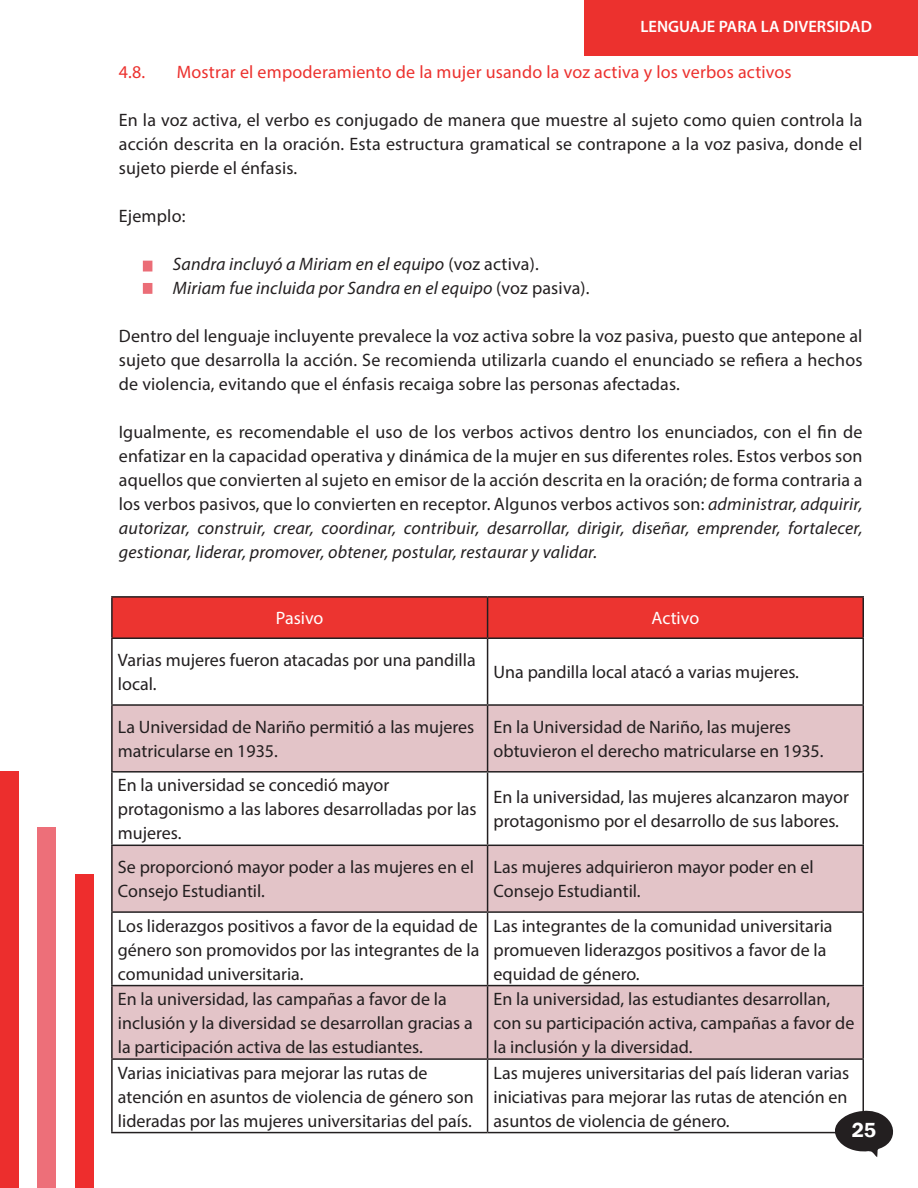
<style>
.page{position:relative;width:918px;height:1188px;background:#fff}
.page>*{position:absolute;margin:0;border:0;box-sizing:border-box;transform-origin:0 0}
.t1{font:600 21px "Franklin Gothic";color:#fff}
.PARRAFOS{font:18px/24px "Myriad Pro";color:#231f20}
.PARRAFOS-2{font:italic 18px "Myriad Pro";letter-spacing:.01em;color:#231f20}
.t2{font:18px "Myriad Pro";letter-spacing:.01em;color:#ec312e}
.t3{font:18px "Myriad Pro";color:#fff}
.t4{font:16.5px "Myriad Variable Concept";color:#fff}
.s1{font-style:normal}
.s2{font-style:italic}
</style>
<div class="page">
<div style="left:585px;top:0;width:333px;height:55px;background:#ec312e"></div>
<div style="left:75px;top:875px;width:19px;height:313px;background:#ee2d2d"></div>
<div style="left:0;top:771px;width:19px;height:417px;background:#ec2e2d"></div>
<div style="left:37px;top:827px;width:19px;height:361px;background:#ed6f79"></div>
<div style="left:143px;top:283px;width:9px;height:11px;background:#eb6d77;border:2px solid #eb6d77"></div>
<div style="left:143px;top:261px;width:9px;height:11px;background:#eb6d77;border:2px solid #eb6d77"></div>
<div style="left:113px;top:598px;width:749px;height:39px;background:#ec3430"></div>
<div style="left:113px;top:706px;width:749px;height:65px;background:#e3c4c8"></div>
<div style="left:113px;top:846px;width:749px;height:65px;background:#e3c4c8"></div>
<div style="left:113px;top:986px;width:749px;height:72px;background:#e3c4c8"></div>
<hr style="left:111px;top:596px;width:377px;height:2px;background:#231f20">
<hr style="left:111px;top:598px;width:2px;height:39px;background:#231f20">
<hr style="left:488px;top:596px;width:376px;height:2px;background:#231f20">
<hr style="left:487px;top:598px;width:1px;height:39px;background:#231f20">
<hr style="left:862px;top:598px;width:2px;height:39px;background:#231f20">
<hr style="left:111px;top:637px;width:377px;height:2px;background:#231f20">
<hr style="left:111px;top:639px;width:2px;height:65px;background:#231f20">
<hr style="left:488px;top:637px;width:376px;height:2px;background:#231f20">
<hr style="left:487px;top:639px;width:1px;height:65px;background:#231f20">
<hr style="left:862px;top:639px;width:2px;height:65px;background:#231f20">
<hr style="left:111px;top:704px;width:377px;height:2px;background:#231f20">
<hr style="left:111px;top:706px;width:2px;height:65px;background:#231f20">
<hr style="left:488px;top:704px;width:376px;height:2px;background:#231f20">
<hr style="left:487px;top:706px;width:1px;height:65px;background:#231f20">
<hr style="left:862px;top:706px;width:2px;height:65px;background:#231f20">
<hr style="left:111px;top:771px;width:377px;height:2px;background:#231f20">
<hr style="left:111px;top:773px;width:2px;height:72px;background:#231f20">
<hr style="left:488px;top:771px;width:376px;height:2px;background:#231f20">
<hr style="left:487px;top:773px;width:1px;height:72px;background:#231f20">
<hr style="left:862px;top:773px;width:2px;height:72px;background:#231f20">
<hr style="left:111px;top:845px;width:377px;height:1px;background:#231f20">
<hr style="left:111px;top:846px;width:2px;height:65px;background:#231f20">
<hr style="left:488px;top:845px;width:376px;height:1px;background:#231f20">
<hr style="left:487px;top:846px;width:1px;height:65px;background:#231f20">
<hr style="left:862px;top:846px;width:2px;height:65px;background:#231f20">
<hr style="left:111px;top:911px;width:377px;height:2px;background:#231f20">
<hr style="left:111px;top:913px;width:2px;height:72px;background:#231f20">
<hr style="left:488px;top:911px;width:376px;height:2px;background:#231f20">
<hr style="left:487px;top:913px;width:1px;height:72px;background:#231f20">
<hr style="left:862px;top:913px;width:2px;height:72px;background:#231f20">
<hr style="left:111px;top:985px;width:377px;height:1px;background:#231f20">
<hr style="left:111px;top:986px;width:2px;height:72px;background:#231f20">
<hr style="left:488px;top:985px;width:376px;height:1px;background:#231f20">
<hr style="left:487px;top:986px;width:1px;height:72px;background:#231f20">
<hr style="left:862px;top:986px;width:2px;height:72px;background:#231f20">
<hr style="left:111px;top:1058px;width:377px;height:2px;background:#231f20">
<hr style="left:111px;top:1060px;width:2px;height:72px;background:#231f20">
<hr style="left:488px;top:1058px;width:376px;height:2px;background:#231f20">
<hr style="left:487px;top:1060px;width:1px;height:72px;background:#231f20">
<hr style="left:862px;top:1060px;width:2px;height:72px;background:#231f20">
<hr style="left:111px;top:1132px;width:377px;height:1px;background:#231f20">
<hr style="left:488px;top:1132px;width:376px;height:1px;background:#231f20">
<svg style="left:834px;top:1110px;width:60px;height:47px"></svg>
<p class="t4" style="left:640px;top:17px;width:233px">LENGUAJE PARA LA DIVERSIDAD</p>
<p class="t2" style="left:119px;top:61px;width:28px">4.8.</p>
<p class="t2" style="left:177px;top:61px;width:616px">Mostrar el empoderamiento de la mujer usando la voz activa y los verbos activos</p>
<p class="PARRAFOS" style="left:119px;top:108px;width:745px;text-align:justify">En la voz activa, el verbo es conjugado de manera que muestre al sujeto como quien controla la acción descrita en la oración. Esta estructura gramatical se contrapone a la voz pasiva, donde el sujeto pierde el énfasis.</p>
<p class="PARRAFOS" style="left:119px;top:204px;width:68px">Ejemplo:</p>
<p class="PARRAFOS-2" style="left:173px;top:253px;width:367px">Sandra incluyó a Miriam en el equipo <span class="s1">(voz activa).</span></p>
<p class="PARRAFOS-2" style="left:173px;top:277px;width:418px">Miriam fue incluida por Sandra en el equipo <span class="s1">(voz pasiva).</span></p>
<p class="PARRAFOS" style="left:119px;top:324px;width:745px;text-align:justify">Dentro del lenguaje incluyente prevalece la voz activa sobre la voz pasiva, puesto que antepone al sujeto que desarrolla la acción. Se recomienda utilizarla cuando el enunciado se refiera a hechos de violencia, evitando que el énfasis recaiga sobre las personas afectadas.</p>
<p class="PARRAFOS" style="left:119px;top:420px;width:745px;text-align:justify">Igualmente, es recomendable el uso de los verbos activos dentro los enunciados, con el fin de enfatizar en la capacidad operativa y dinámica de la mujer en sus diferentes roles. Estos verbos son aquellos que convierten al sujeto en emisor de la acción descrita en la oración; de forma contraria a los verbos pasivos, que lo convierten en receptor. Algunos verbos activos son: <span class="s2">administrar, adquirir, autorizar, construir, crear, coordinar, contribuir, desarrollar, dirigir, diseñar, emprender, fortalecer, gestionar, liderar, promover, obtener, postular, restaurar y validar.</span></p>
<p class="t3" style="left:276px;top:607px;width:49px">Pasivo</p>
<p class="t3" style="left:652px;top:607px;width:49px">Activo</p>
<p class="PARRAFOS" style="left:118px;top:648px;width:359px">Varias mujeres fueron atacadas por una pandilla local.</p>
<p class="PARRAFOS" style="left:494px;top:660px;width:307px">Una pandilla local atacó a varias mujeres.</p>
<p class="PARRAFOS" style="left:118px;top:715px;width:358px">La Universidad de Nariño permitió a las mujeres matricularse en 1935.</p>
<p class="PARRAFOS" style="left:494px;top:715px;width:331px">En la Universidad de Nariño, las mujeres obtuvieron el derecho matricularse en 1935.</p>
<p class="PARRAFOS" style="left:118px;top:773px;width:360px">En la universidad se concedió mayor protagonismo a las labores desarrolladas por las mujeres.</p>
<p class="PARRAFOS" style="left:494px;top:785px;width:357px">En la universidad, las mujeres alcanzaron mayor protagonismo por el desarrollo de sus labores.</p>
<p class="PARRAFOS" style="left:118px;top:855px;width:358px">Se proporcionó mayor poder a las mujeres en el<br>Consejo Estudiantil.</p>
<p class="PARRAFOS" style="left:494px;top:855px;width:322px">Las mujeres adquirieron mayor poder en el<br>Consejo Estudiantil.</p>
<p class="PARRAFOS" style="left:118px;top:913px;width:363px;text-align:justify">Los liderazgos positivos a favor de la equidad de género son promovidos por las integrantes de la comunidad universitaria.</p>
<p class="PARRAFOS" style="left:494px;top:913px;width:341px">Las integrantes de la comunidad universitaria promueven liderazgos positivos a favor de la equidad de género.</p>
<p class="PARRAFOS" style="left:118px;top:987px;width:356px">En la universidad, las campañas a favor de la inclusión y la diversidad se desarrollan gracias a la participación activa de las estudiantes.</p>
<p class="PARRAFOS" style="left:494px;top:987px;width:362px">En la universidad, las estudiantes desarrollan, con su participación activa, campañas a favor de la inclusión y la diversidad.</p>
<p class="PARRAFOS" style="left:118px;top:1060px;width:357px">Varias iniciativas para mejorar las rutas de atención en asuntos de violencia de género son lideradas por las mujeres universitarias del país.</p>
<p class="PARRAFOS" style="left:494px;top:1060px;width:357px;text-align:justify">Las mujeres universitarias del país lideran varias iniciativas para mejorar las rutas de atención en asuntos de violencia de género.</p>
<p class="t1" style="left:852px;top:1117px;width:26px">25</p>
</div>
